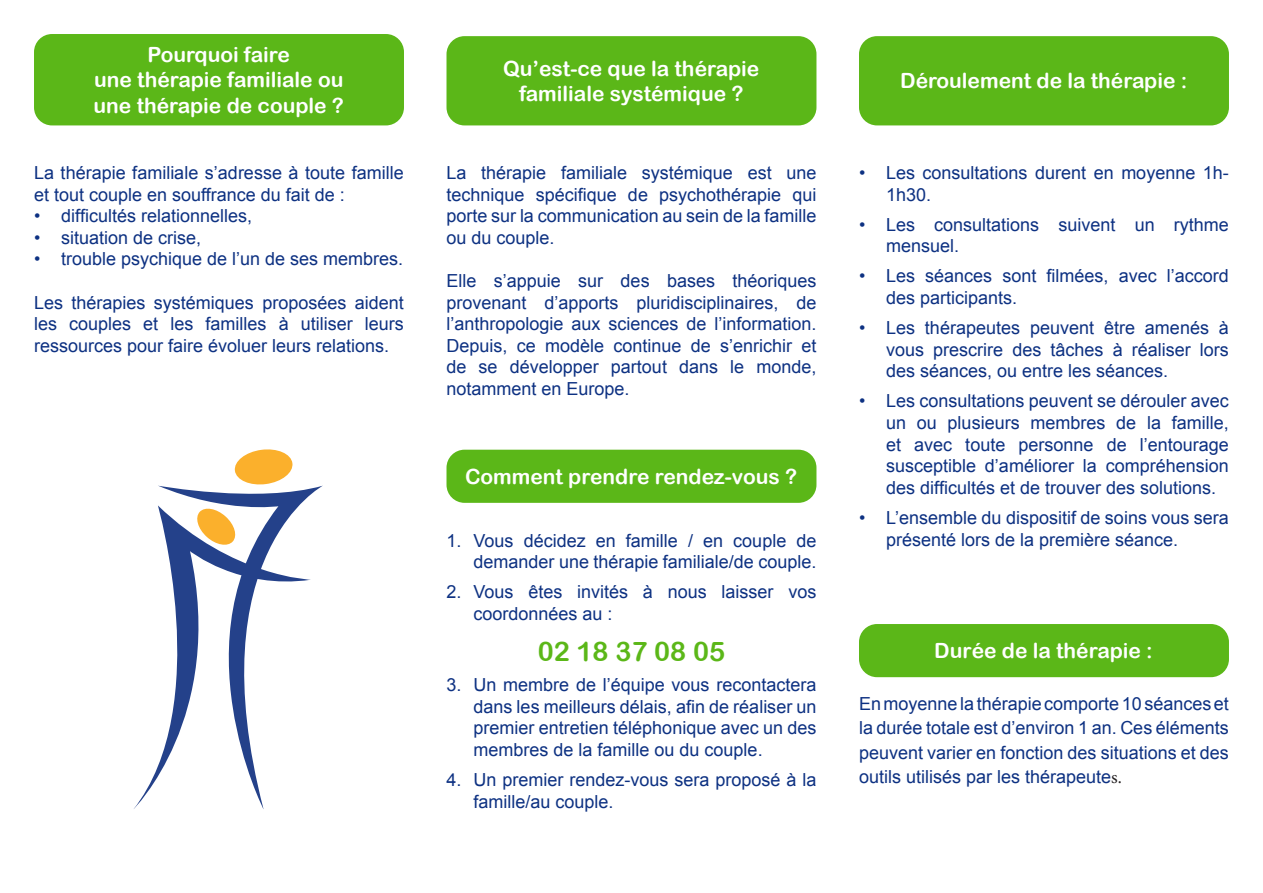
<style>
.page{position:relative;width:1263px;height:893px;background:#fff}
.page>*{position:absolute;margin:0;border:0;box-sizing:border-box;transform-origin:0 0}
.t1{font:27px "Arial Rounded MT Bold";color:#5bb718}
.t2{font:21px "Arial Rounded MT Bold";color:#fff}
.t3{font:18px/21.6px "Arial";color:#0d3182}
.s1{font-family:"Minion Pro";color:#231f20}
</style>
<div class="page">
<div style="left:34px;top:34px;width:370px;height:91px;background:#5bb718;border-radius:18px"></div>
<div style="left:446px;top:36px;width:370px;height:89px;background:#5bb718;border-radius:18px"></div>
<div style="left:859px;top:36px;width:370px;height:89px;background:#5bb718;border-radius:18px"></div>
<div style="left:446px;top:450px;width:370px;height:53px;background:#5bb718;border-radius:18px"></div>
<div style="left:859px;top:624px;width:370px;height:53px;background:#5bb718;border-radius:18px"></div>
<svg style="left:234px;top:449px;width:59px;height:36px"></svg>
<svg style="left:159px;top:486px;width:163px;height:19px"></svg>
<svg style="left:133px;top:505px;width:178px;height:304px"></svg>
<p class="t2" style="left:148px;top:42px;width:144px">Pourquoi faire</p>
<p class="t2" style="left:94px;top:68px;width:251px">une thérapie familiale ou</p>
<p class="t2" style="left:94px;top:93px;width:252px">une thérapie de couple ?</p>
<p class="t3" style="left:34px;top:162px;width:371px">La thérapie familiale s’adresse à toute famille et tout couple en souffrance du fait de :</p>
<p class="t3" style="left:34px;top:205px;width:220px">• difficultés relationnelles,</p>
<p class="t3" style="left:34px;top:227px;width:169px">• situation de crise,</p>
<p class="t3" style="left:34px;top:248px;width:371px">• trouble psychique de l’un de ses membres.</p>
<p class="t3" style="left:34px;top:292px;width:371px;text-align:justify">Les thérapies systémiques proposées aident les couples et les familles à utiliser leurs ressources pour faire évoluer leurs relations.</p>
<p class="t2" style="left:503px;top:56px;width:258px">Qu’est-ce que la thérapie</p>
<p class="t2" style="left:519px;top:81px;width:226px">familiale systémique ?</p>
<p class="t3" style="left:446px;top:162px;width:371px;text-align:justify">La thérapie familiale systémique est une technique spécifique de psychothérapie qui porte sur la communication au sein de la famille ou du couple.</p>
<p class="t3" style="left:446px;top:270px;width:371px;text-align:justify">Elle s’appuie sur des bases théoriques provenant d’apports pluridisciplinaires, de l’anthropologie aux sciences de l’information.<br>Depuis, ce modèle continue de s’enrichir et de se développer partout dans le monde, notamment en Europe.</p>
<p class="t2" style="left:465px;top:464px;width:333px">Comment prendre rendez-vous ?</p>
<p class="t3" style="left:446px;top:530px;width:371px;text-align:right">1. Vous décidez en famille / en couple de demander une thérapie familiale/de couple.</p>
<p class="t3" style="left:473px;top:582px;width:344px;text-indent:-27px">2. Vous êtes invités à nous laisser vos coordonnées au :</p>
<p class="t1" style="left:538px;top:635px;width:189px">02 18 37 08 05</p>
<p class="t3" style="left:473px;top:674px;width:344px;text-align:justify;text-indent:-27px">3. Un membre de l’équipe vous recontactera dans les meilleurs délais, afin de réaliser un premier entretien téléphonique avec un des membres de la famille ou du couple.</p>
<p class="t3" style="left:473px;top:769px;width:344px;text-indent:-27px">4. Un premier rendez-vous sera proposé à la famille/au couple.</p>
<p class="t2" style="left:900px;top:69px;width:289px">Déroulement de la thérapie :</p>
<p class="t3" style="left:886px;top:162px;width:344px;text-indent:-27px">• Les consultations durent en moyenne 1h-<br>1h30.</p>
<p class="t3" style="left:886px;top:214px;width:344px;text-indent:-27px">• Les consultations suivent un rythme mensuel.</p>
<p class="t3" style="left:886px;top:265px;width:344px;text-indent:-27px">• Les séances sont filmées, avec l’accord des participants.</p>
<p class="t3" style="left:886px;top:317px;width:344px;text-align:justify;text-indent:-27px">• Les thérapeutes peuvent être amenés à vous prescrire des tâches à réaliser lors des séances, ou entre les séances.</p>
<p class="t3" style="left:886px;top:390px;width:344px;text-align:justify;text-indent:-27px">• Les consultations peuvent se dérouler avec un ou plusieurs membres de la famille, et avec toute personne de l’entourage susceptible d’améliorer la compréhension des difficultés et de trouver des solutions.</p>
<p class="t3" style="left:886px;top:507px;width:344px;text-indent:-27px">• L’ensemble du dispositif de soins vous sera présenté lors de la première séance.</p>
<p class="t2" style="left:934px;top:638px;width:220px">Durée de la thérapie :</p>
<p class="t3" style="left:859px;top:692px;width:371px;line-height:24px;text-align:justify">En moyenne la thérapie comporte 10 séances et la durée totale est d’environ 1 an. Ces éléments peuvent varier en fonction des situations et des outils utilisés par les thérapeute<span class="s1">s.</span></p>
</div>
